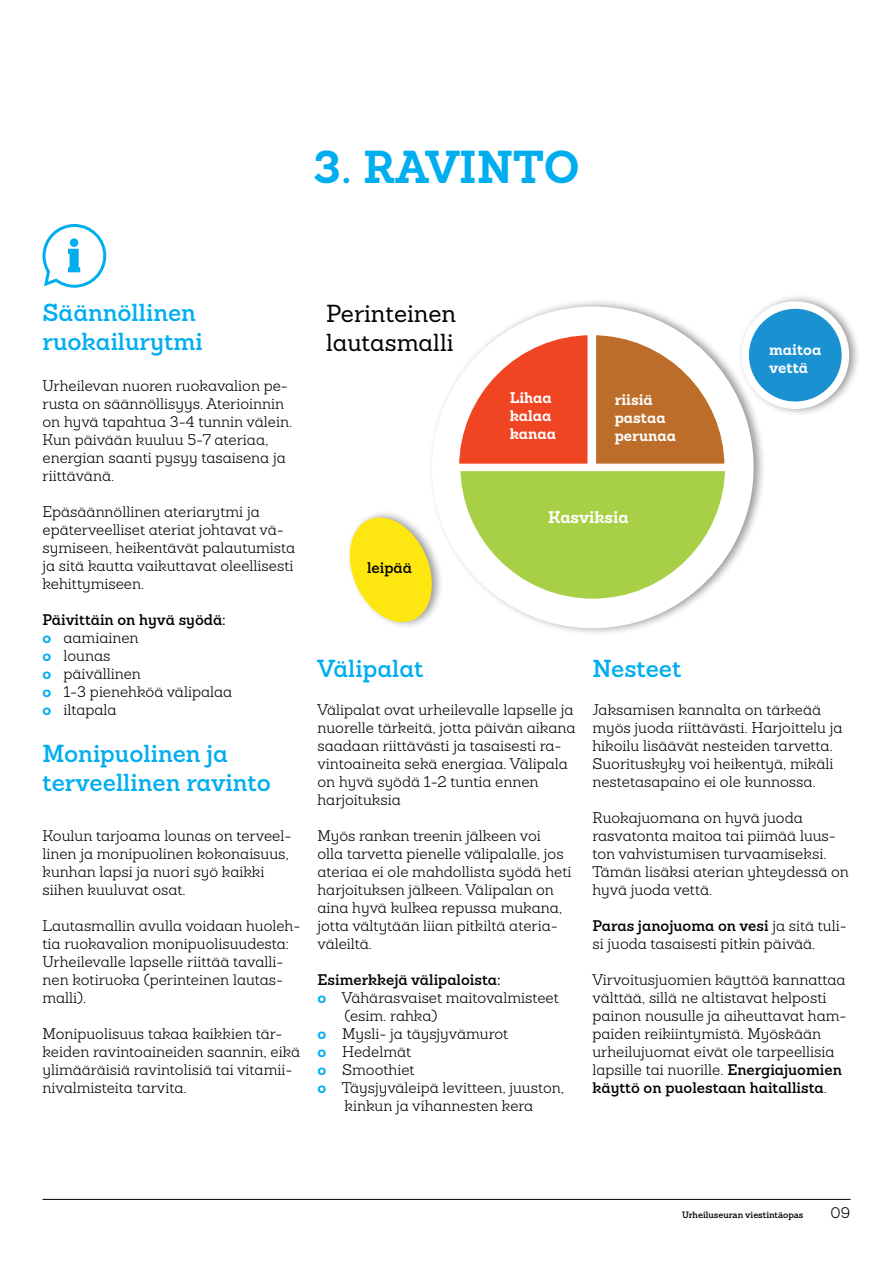
<style>
.page{position:relative;width:893px;height:1263px;background:#fff}
.page>*{position:absolute;margin:0;border:0;box-sizing:border-box;transform-origin:0 0}
.t1{font:700 45px "Sanchez";color:#00aeef}
.t2{font:600 24px/28.8px "Sanchez";color:#00aeef}
.t3{font:24px/28.8px "Sanchez";color:#000}
.t4{font:700 16.5px "Sanchez";color:#fff}
.t5{font:300 15px/18px "Sanchez";color:#000}
.t6{font:700 15px/18px "Sanchez";color:#fff}
.t7{font:600 15px "Sanchez";color:#000}
.t8{font:600 9px "Sanchez";color:#000}
.s1{font-weight:600}
.s2{font-weight:700;color:#00aeef}
</style>
<div class="page">
<div style="left:428px;top:298px;width:338px;height:338px;background:#000;opacity:.4"></div>
<div style="left:432px;top:306px;width:322px;height:322px;background:#fff;border-radius:50%"></div>
<svg style="left:42px;top:224px;width:65px;height:64px"></svg>
<div style="left:70px;top:238px;width:8px;height:9px;background:#00aeef;border-radius:50%"></div>
<div style="left:457px;top:330px;width:272px;height:272px;background:#a7d046;border-radius:50%"></div>
<svg style="left:448px;top:324px;width:288px;height:151px"></svg>
<div style="left:346px;top:510px;width:98px;height:120px;background:#000;opacity:.4"></div>
<svg style="left:346px;top:511px;width:92px;height:117px"></svg>
<div style="left:737px;top:293px;width:125px;height:124px;background:#000;opacity:.4"></div>
<div style="left:745px;top:305px;width:100px;height:100px;background:#1a92d1;border-radius:50%"></div>
<div style="left:741px;top:301px;width:108px;height:108px;border:8px solid #fff;border-radius:50%"></div>
<hr style="left:43px;top:1199px;width:807px;height:1px;background:#000">
<h1 class="t1" style="left:313px;top:136px;width:113px">3. Ravint</h1>
<h1 class="t1" style="left:544px;top:136px;width:37px">o</h1>
<h2 class="t2" style="left:43px;top:298px;width:162px">Säännöllinen ruokailurytmi</h2>
<p class="t5" style="left:43px;top:377px;width:251px">Urheilevan nuoren ruokavalion pe&shy;rusta on säännöllisyys. Aterioinnin on hyvä tapahtua 3-4 tunnin välein.<br>Kun päivään kuuluu 5-7 ateriaa, energian saanti pysyy tasaisena ja riittävänä.</p>
<p class="t5" style="left:43px;top:503px;width:254px">Epäsäännöllinen ateriarytmi ja epäterveelliset ateriat johtavat vä&shy;symiseen, heikentävät palautumista ja sitä kautta vaikuttavat oleellisesti kehittymiseen.</p>
<p class="t5" style="left:43px;top:611px;width:191px"><span class="s1">Päivittäin on hyvä syödä: </span><span class="s2">o</span> aamiainen<br><span class="s2">o</span> lounas<br><span class="s2">o</span> päivällinen<br><span class="s2">o</span> 1-3 pienehköä välipalaa <span class="s2">o</span> iltapala</p>
<h2 class="t2" style="left:43px;top:739px;width:230px">Monipuolinen ja terveellinen ravinto</h2>
<p class="t5" style="left:43px;top:827px;width:250px">Koulun tarjoama lounas on terveel&shy;linen ja monipuolinen kokonaisuus, kunhan lapsi ja nuori syö kaikki siihen kuuluvat osat.</p>
<p class="t5" style="left:43px;top:917px;width:259px">Lautasmallin avulla voidaan huoleh&shy;tia ruokavalion monipuolisuudesta:<br>Urheilevalle lapselle riittää tavalli&shy;nen kotiruoka (perinteinen lautas&shy;malli).</p>
<p class="t5" style="left:43px;top:1025px;width:259px">Monipuolisuus takaa kaikkien tär&shy;keiden ravintoaineiden saannin, eikä ylimääräisiä ravintolisiä tai vitamii&shy;nivalmisteita tarvita.</p>
<h2 class="t3" style="left:326px;top:299px;width:132px">Perinteinen lautasmalli</h2>
<p class="t7" style="left:367px;top:558px;width:46px">leipää</p>
<p class="t6" style="left:510px;top:389px;width:48px">Lihaa kalaa kanaa</p>
<p class="t6" style="left:615px;top:391px;width:63px">riisiä pastaa perunaa</p>
<p class="t4" style="left:548px;top:506px;width:82px">Kasviksia</p>
<p class="t6" style="left:769px;top:340px;width:54px">maitoa vettä</p>
<h2 class="t2" style="left:317px;top:654px;width:107px">Välipalat</h2>
<p class="t5" style="left:317px;top:701px;width:259px">Välipalat ovat urheilevalle lapselle ja nuorelle tärkeitä, jotta päivän aikana saadaan riittävästi ja tasaisesti ra&shy;vintoaineita sekä energiaa. Välipala on hyvä syödä 1-2 tuntia ennen harjoituksia</p>
<p class="t5" style="left:317px;top:827px;width:255px">Myös rankan treenin jälkeen voi<br>olla tarvetta pienelle välipalalle, jos ateriaa ei ole mahdollista syödä heti harjoituksen jälkeen. Välipalan on aina hyvä kulkea repussa mukana, jotta vältytään liian pitkiltä ateria&shy;väleiltä.</p>
<p class="t7" style="left:317px;top:970px;width:185px">Esimerkkejä välipaloista:</p>
<p class="t5" style="left:317px;top:989px;width:243px"><span class="s2">o</span> Vähärasvaiset maitovalmisteet</p>
<p class="t5" style="left:344px;top:1007px;width:94px">(esim. rahka)</p>
<p class="t5" style="left:317px;top:1025px;width:192px"><span class="s2">o</span> Mysli- ja täysjyvämurot</p>
<p class="t5" style="left:317px;top:1043px;width:95px"><span class="s2">o</span> Hedelmät</p>
<p class="t5" style="left:317px;top:1061px;width:99px"><span class="s2">o</span> Smoothiet</p>
<p class="t5" style="left:317px;top:1079px;width:248px"><span class="s2">o</span> Täysjyväleipä levitteen, juuston,</p>
<p class="t5" style="left:344px;top:1097px;width:190px">kinkun ja vihannesten kera</p>
<h2 class="t2" style="left:592px;top:654px;width:90px">Nesteet</h2>
<p class="t5" style="left:592px;top:701px;width:252px">Jaksamisen kannalta on tärkeää myös juoda riittävästi. Harjoittelu ja hikoilu lisäävät nesteiden tarvetta.<br>Suorituskyky voi heikentyä, mikäli nestetasapaino ei ole kunnossa.</p>
<p class="t5" style="left:592px;top:809px;width:258px">Ruokajuomana on hyvä juoda rasvatonta maitoa tai piimää luus&shy;ton vahvistumisen turvaamiseksi.<br>Tämän lisäksi aterian yhteydessä on hyvä juoda vettä.</p>
<p class="t5" style="left:592px;top:917px;width:256px"><span class="s1">Paras janojuoma on vesi</span> ja sitä tuli&shy;si juoda tasaisesti pitkin päivää.</p>
<p class="t5" style="left:592px;top:971px;width:256px">Virvoitusjuomien käyttöä kannattaa välttää, sillä ne altistavat helposti painon nousulle ja aiheuttavat ham&shy;paiden reikiintymistä. Myöskään urheilujuomat eivät ole tarpeellisia lapsille tai nuorille. <span class="s1">Energiajuomien käyttö on puolestaan haitallista</span>.</p>
<p class="t8" style="left:682px;top:1208px;width:123px">Urheiluseuran viestintäopas</p>
<p class="t5" style="left:831px;top:1203px;width:21px">09</p>
</div>
